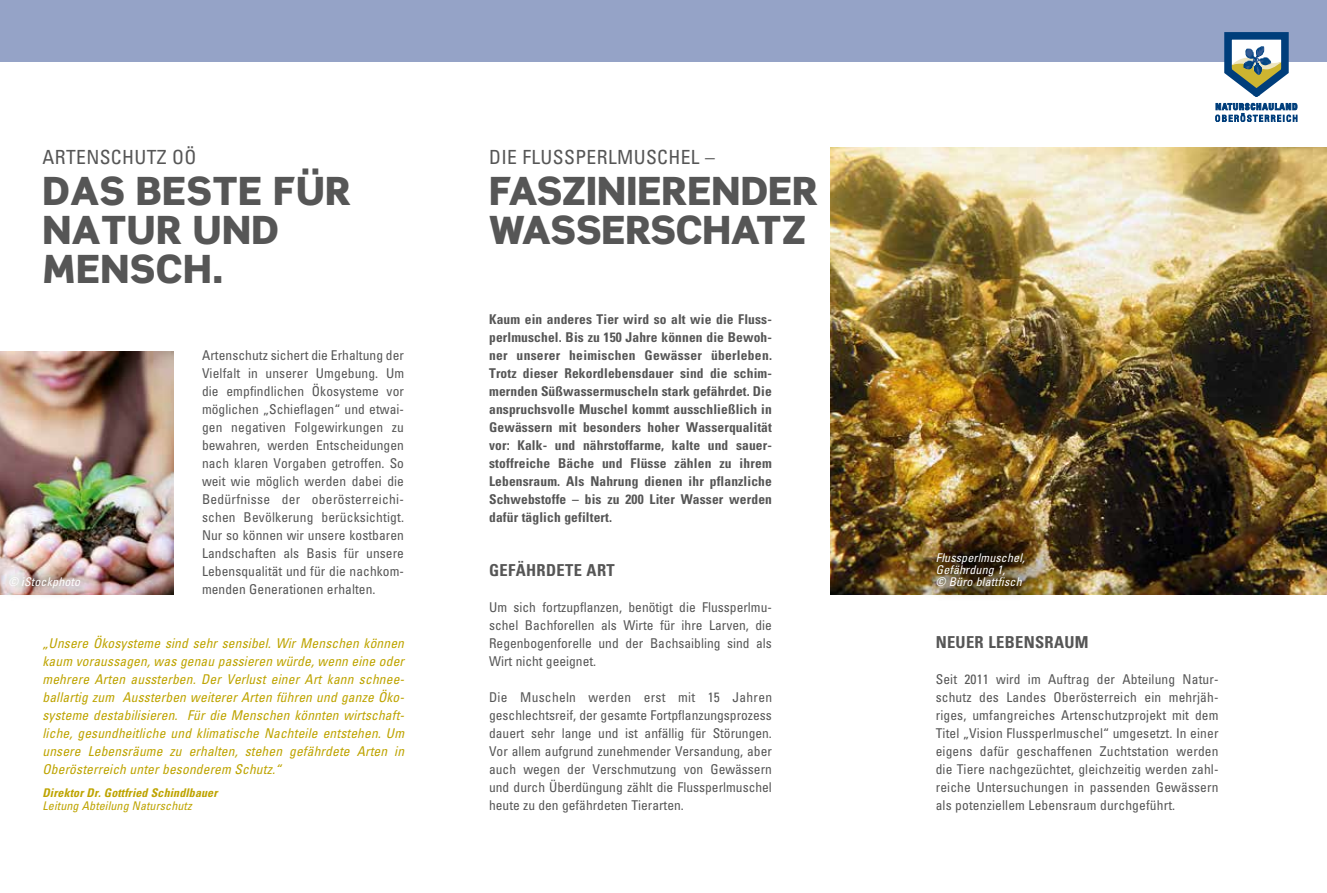
<style>
.page{position:relative;width:1327px;height:893px;background:#fff}
.page>*{position:absolute;margin:0;border:0;box-sizing:border-box;transform-origin:0 0}
.t1{font:900 39px/39px "Scene Std";letter-spacing:.005em;color:#565656}
.t2{font:condensed 19.5px "Univers";letter-spacing:.02em;color:#565656}
.t3{font:700 condensed 16.5px "Univers";letter-spacing:.02em;color:#565656}
.t4{font:condensed 13.5px/18px "Univers";letter-spacing:.005em;color:#565656;text-align:justify}
.t5{font:700 condensed 13.5px/18px "Univers";letter-spacing:.01em;color:#565656;text-align:justify}
.t6{font:italic condensed 13.5px/18px "Univers";letter-spacing:.01em;color:#bea400;text-align:justify}
.t7{font:italic condensed 12px/12px "Univers";letter-spacing:.01em;color:#fff}
.t8{font:italic 700 condensed 12px "Univers";letter-spacing:.01em;color:#bea400}
.t9{font:italic condensed 12px "Univers";letter-spacing:.01em;color:#bea400}
</style>
<div class="page">
<div style="left:0;top:0;width:1327px;height:62px;background:#95a3c7"></div>
<svg style="left:1215px;top:32px;width:82px;height:90px"></svg>
<img style="left:830px;top:148px;width:497px;height:446px">
<img style="left:0;top:351px;width:173px;height:243px">
<div style="left:0;top:562px;width:95px;height:39px;background:#000;opacity:.89"></div>
<img style="left:879px;top:467px;width:227px;height:127px">
<img style="left:922px;top:538px;width:116px;height:57px">
<h2 class="t2" style="left:43px;top:144px;width:155px">ARTENSCHUTZ OÖ</h2>
<h1 class="t1" style="left:43px;top:170px;width:310px">DAS BESTE FÜR<br>NATUR UND<br>MENSCH.</h1>
<p class="t7" style="left:9px;top:575px;width:73px">© iStockphoto</p>
<p class="t4" style="left:202px;top:346px;width:204px">Artenschutz sichert die Erhaltung der Vielfalt in unserer Umgebung. Um die empfindlichen Ökosysteme vor möglichen „Schieflagen“ und etwai&shy;gen negativen Folgewirkungen zu bewahren, werden Entscheidungen nach klaren Vorgaben getroffen. So weit wie möglich werden dabei die Bedürfnisse der oberösterreichi&shy;schen Bevölkerung berücksichtigt.<br>Nur so können wir unsere kostbaren Landschaften als Basis für unsere Lebensqualität und für die nachkom&shy;menden Generationen erhalten.</p>
<p class="t6" style="left:43px;top:634px;width:363px">„Unsere Ökosysteme sind sehr sensibel. Wir Menschen können kaum voraussagen, was genau passieren würde, wenn eine oder mehrere Arten aussterben. Der Verlust einer Art kann schnee&shy;ballartig zum Aussterben weiterer Arten führen und ganze Öko&shy;systeme destabilisieren. Für die Menschen könnten wirtschaft&shy;liche, gesundheitliche und klimatische Nachteile entstehen. Um unsere Lebensräume zu erhalten, stehen gefährdete Arten in Oberösterreich unter besonderem Schutz.“</p>
<p class="t8" style="left:43px;top:785px;width:176px">Direktor Dr. Gottfried Schindlbauer</p>
<p class="t9" style="left:43px;top:798px;width:151px">Leitung Abteilung Naturschutz</p>
<h2 class="t2" style="left:489px;top:144px;width:227px">DIE FLUSSPERLMUSCHEL –</h2>
<h1 class="t1" style="left:489px;top:170px;width:330px">FASZINIERENDER<br>WASSERSCHATZ</h1>
<p class="t5" style="left:489px;top:310px;width:284px">Kaum ein anderes Tier wird so alt wie die Fluss&shy;perlmuschel. Bis zu 150 Jahre können die Bewoh&shy;ner unserer heimischen Gewässer überleben.<br>Trotz dieser Rekordlebensdauer sind die schim&shy;mernden Süßwassermuscheln stark gefährdet. Die anspruchsvolle Muschel kommt ausschließlich in Gewässern mit besonders hoher Wasserqualität vor: Kalk- und nährstoffarme, kalte und sauer&shy;stoffreiche Bäche und Flüsse zählen zu ihrem Lebensraum. Als Nahrung dienen ihr pflanzliche Schwebstoffe – bis zu 200 Liter Wasser werden dafür täglich gefiltert.</p>
<p class="t3" style="left:489px;top:560px;width:127px">GEFÄHRDETE ART</p>
<p class="t4" style="left:489px;top:598px;width:284px">Um sich fortzupflanzen, benötigt die Flussperlmu&shy;schel Bachforellen als Wirte für ihre Larven, die Regenbogenforelle und der Bachsaibling sind als Wirt nicht geeignet.</p>
<p class="t4" style="left:489px;top:688px;width:284px">Die Muscheln werden erst mit 15 Jahren geschlechtsreif, der gesamte Fortpflanzungsprozess dauert sehr lange und ist anfällig für Störungen.<br>Vor allem aufgrund zunehmender Versandung, aber auch wegen der Verschmutzung von Gewässern und durch Überdüngung zählt die Flussperlmuschel heute zu den gefährdeten Tierarten.</p>
<p class="t7" style="left:936px;top:551px;width:90px">Flussperlmuschel,<br>Gefährdung 1,<br>© Büro blattfisch</p>
<p class="t3" style="left:935px;top:632px;width:154px">NEUER LEBENSRAUM</p>
<p class="t4" style="left:935px;top:670px;width:284px">Seit 2011 wird im Auftrag der Abteilung Natur&shy;schutz des Landes Oberösterreich ein mehrjäh&shy;riges, umfangreiches Artenschutzprojekt mit dem Titel „Vision Flussperlmuschel“ umgesetzt. In einer eigens dafür geschaffenen Zuchtstation werden die Tiere nachgezüchtet, gleichzeitig werden zahl&shy;reiche Untersuchungen in passenden Gewässern als potenziellem Lebensraum durchgeführt.</p>
</div>
